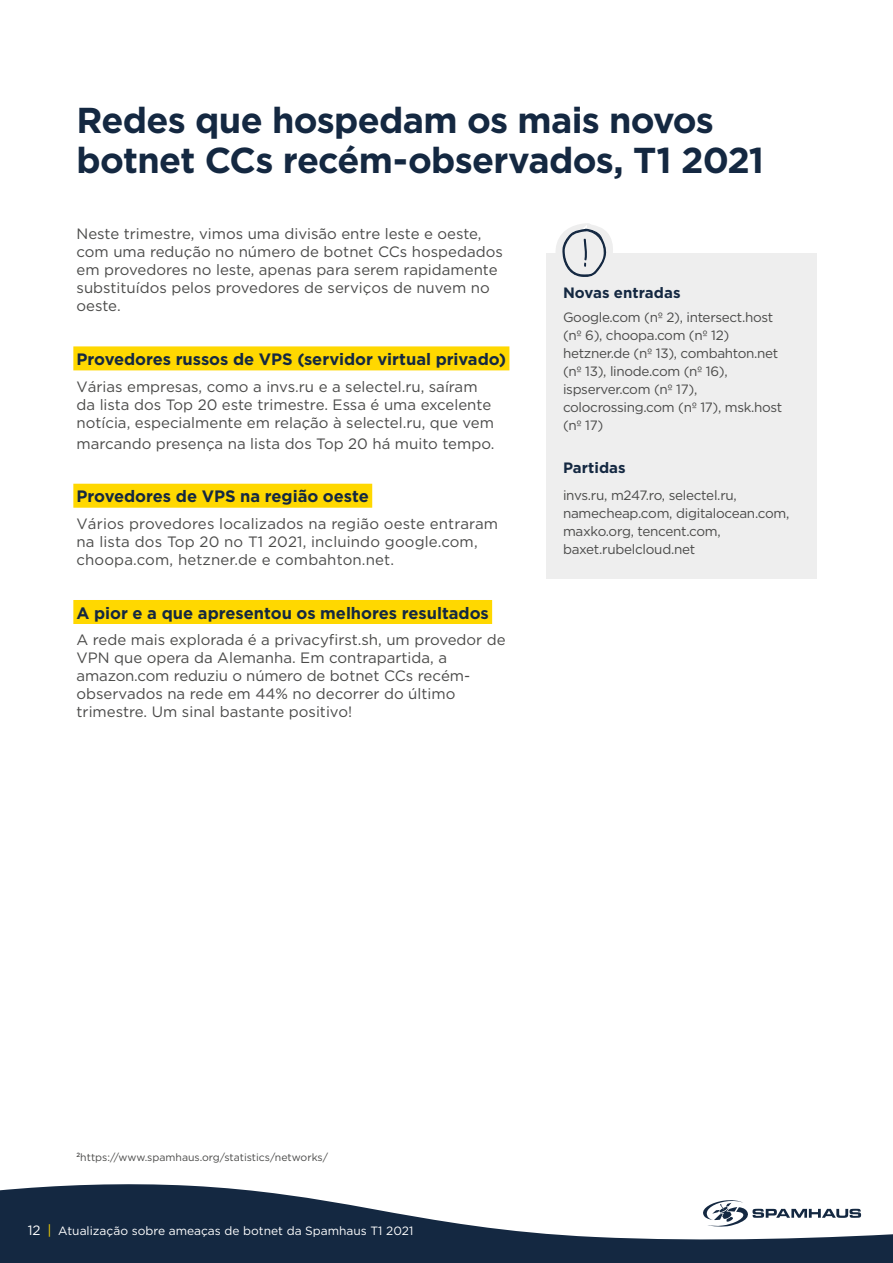
<style>
.page{position:relative;width:893px;height:1263px;background:#fff}
.page>*{position:absolute;margin:0;border:0;box-sizing:border-box;transform-origin:0 0}
.Page_heading{font:700 36px/40.5px "Gotham";letter-spacing:-.02em;color:#142841}
.Subhead{font:700 16.5px "Gotham";letter-spacing:-.005em;color:#142841}
.Body{font:15px/18px "Gotham";color:#4a4a49}
.Caption_heading{font:700 15px "Gotham";letter-spacing:.005em;color:#142841}
.t1{font:13.5px/18px "Gotham";letter-spacing:-.025em;color:#4a4a49}
.t2{font:12px "Gotham";color:#fff}
.Legal{font:10.5px "Gotham";color:#4a4a49}
.s1{font-size:13.5px}
.s2{font-size:13.5px;color:#ffd800}
</style>
<div class="page">
<div style="left:546px;top:253px;width:270px;height:325px;background:#eee"></div>
<svg style="left:558px;top:223px;width:53px;height:54px"></svg>
<svg style="left:0;top:1184px;width:893px;height:79px;fill:#142841"></svg>
<svg style="left:702px;top:1199px;width:159px;height:28px"></svg>
<div style="left:73px;top:346px;width:436px;height:24px;background:#ffd800"></div>
<div style="left:73px;top:484px;width:299px;height:24px;background:#ffd800"></div>
<div style="left:73px;top:600px;width:419px;height:24px;background:#ffd800"></div>
<p class="Page_heading" style="left:77px;top:99px;width:689px">Redes que hospedam os mais novos botnet CCs recém-observados, T1 2021</p>
<p class="Body" style="left:77px;top:225px;width:428px">Neste trimestre, vimos uma divisão entre leste e oeste, com uma redução no número de botnet CCs hospedados em provedores no leste, apenas para serem rapidamente substituídos pelos provedores de serviços de nuvem no oeste.</p>
<p class="Subhead" style="left:77px;top:348px;width:431px">Provedores russos de VPS (servidor virtual privado)</p>
<p class="Body" style="left:77px;top:377px;width:419px">Várias empresas, como a invs.ru e a selectel.ru, saíram da lista dos Top 20 este trimestre. Essa é uma excelente notícia, especialmente em relação à selectel.ru, que vem</p>
<p class="Body" style="left:77px;top:434px;width:419px">marcando presença na lista dos Top 20 há muito tempo.</p>
<p class="Subhead" style="left:77px;top:486px;width:294px">Provedores de VPS na região oeste</p>
<p class="Body" style="left:77px;top:514px;width:423px">Vários provedores localizados na região oeste entraram na lista dos Top 20 no T1 2021, incluindo google.com, choopa.com, hetzner.de e combahton.net.</p>
<p class="Subhead" style="left:77px;top:602px;width:414px">A pior e a que apresentou os melhores resultados</p>
<p class="Body" style="left:77px;top:631px;width:431px">A rede mais explorada é a privacyfirst.sh, um provedor de VPN que opera da Alemanha. Em contrapartida, a amazon.com reduziu o número de botnet CCs recém&shy;observados na rede em 44% no decorrer do último trimestre. Um sinal bastante positivo!</p>
<p class="Caption_heading" style="left:563px;top:283px;width:119px">Novas entradas</p>
<p class="t1" style="left:563px;top:308px;width:221px">Google.com (nº 2), intersect.host (nº 6), choopa.com (nº 12) hetzner.de (nº 13), combahton.net (nº 13), linode.com (nº 16), ispserver.com (nº 17), colocrossing.com (nº 17), msk.host (nº 17)</p>
<p class="Caption_heading" style="left:563px;top:458px;width:64px">Partidas</p>
<p class="t1" style="left:563px;top:486px;width:228px">invs.ru, m247.ro, selectel.ru, namecheap.com, digitalocean.com, maxko.org, tencent.com, baxet.rubelcloud.net</p>
<p class="Legal" style="left:77px;top:1151px;width:253px"><sup>2</sup>https://www.spamhaus.org/statistics/networks/</p>
<p class="t2" style="left:28px;top:1224px;width:387px"><span class="s1">12</span> <span class="s2">|</span> Atualização sobre ameaças de botnet da Spamhaus T1 2021</p>
</div>
